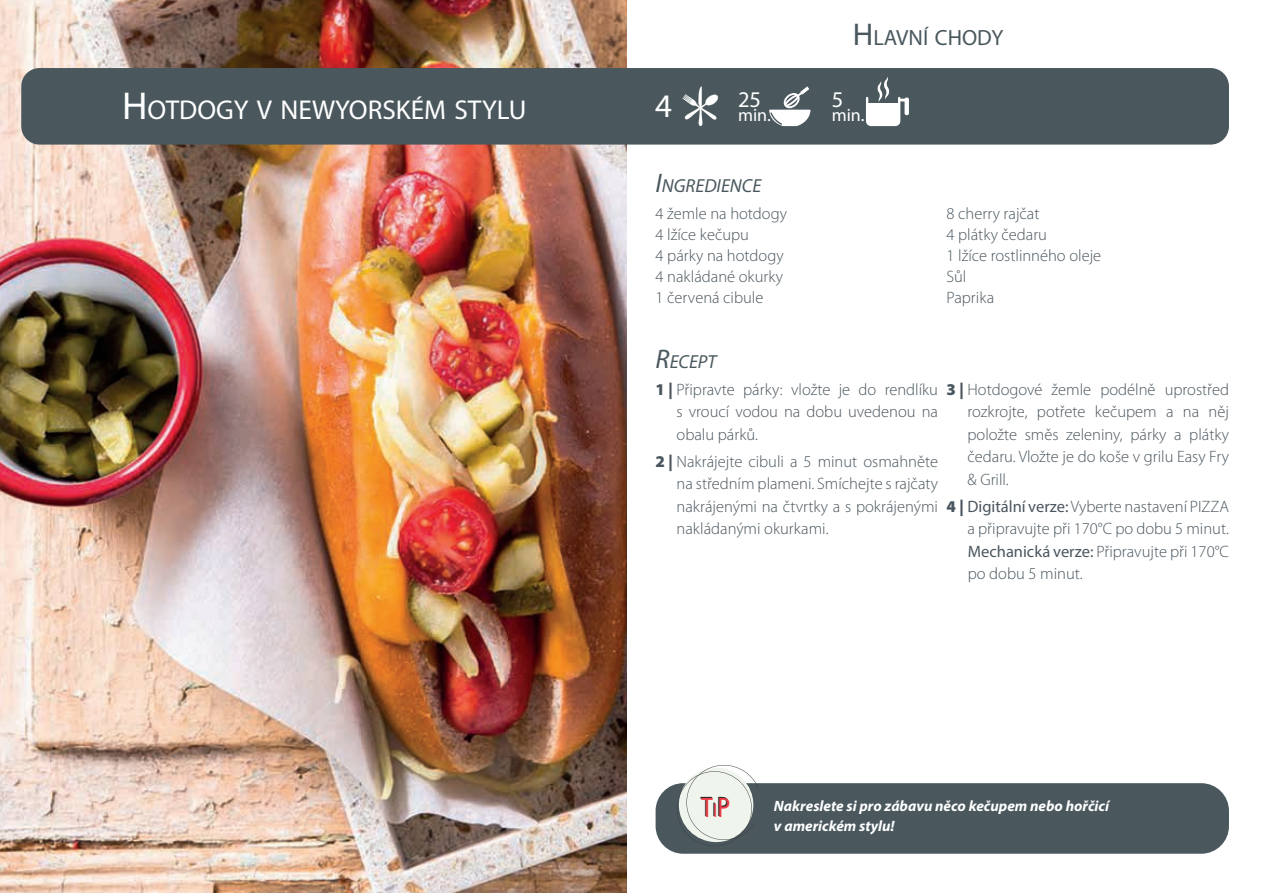
<style>
.page{position:relative;width:1263px;height:893px;background:#fff}
.page>*{position:absolute;margin:0;border:0;box-sizing:border-box;transform-origin:0 0}
.t1{font:33px "Myriad Pro";color:#fff}
.t2{font:27.3px "Myriad Pro";color:#fff}
.t3{font:25.35px "Futura Std";color:#231f20}
.t4{font:22.5px "Myriad Pro";color:#fff}
.t5{font:22.05px "Myriad Pro";color:#4a585e}
.t6{font:italic 18.9px "Myriad Pro";color:#4a585e}
.t7{font:18px "Myriad Pro";color:#fff}
.t8{font:300 16.5px/22.5px "Myriad Pro";color:#4a565e;text-align:justify}
.t9{font:italic 700 15px/19.5px "Myriad Pro";color:#fff}
.s1{font-size:39px}
.s2{font-size:31.5px}
.s3{font-size:27px}
.s4{font-weight:900}
.s5{font-weight:400}
.s6{font-size:17.7px}
</style>
<div class="page">
<img style="left:0;top:0;width:626px;height:893px">
<div style="left:21px;top:68px;width:1208px;height:77px;background:#4a585e;border-radius:18px"></div>
<svg style="left:769px;top:86px;width:41px;height:40px"></svg>
<div style="left:904px;top:98px;width:5px;height:17px;background:#fff;border-radius:2px"></div>
<svg style="left:866px;top:77px;width:39px;height:49px"></svg>
<svg style="left:682px;top:87px;width:36px;height:39px"></svg>
<div style="left:656px;top:783px;width:573px;height:71px;background:#4a585e;border-radius:28px"></div>
<svg style="left:677px;top:765px;width:81px;height:81px"></svg>
<h2 class="t2" style="left:122px;top:93px;width:402px"><span class="s1">H</span> OTDOGY V NEWYORSKÉM STYLU</h2>
<h3 class="t5" style="left:853px;top:24px;width:152px"><span class="s2">H</span> LAVNÍ CHODY</h3>
<h1 class="t1" style="left:655px;top:86px;width:18px">4</h1>
<h3 class="t4" style="left:738px;top:86px;width:25px">25</h3>
<p class="t7" style="left:738px;top:104px;width:34px">min.</p>
<h3 class="t4" style="left:832px;top:86px;width:13px">5</h3>
<p class="t7" style="left:832px;top:104px;width:34px">min.</p>
<p class="t6" style="left:656px;top:174px;width:107px"><span class="s3">I</span>NGREDIENCE</p>
<p class="t8" style="left:656px;top:203px;width:133px;line-height:21px;text-align:left">4 žemle na hotdogy<br>4 lžíce kečupu<br>4 párky na hotdogy<br>4 nakládané okurky<br>1 červená cibule</p>
<p class="t8" style="left:946px;top:203px;width:156px;line-height:21px;text-align:left">8 cherry rajčat<br>4 plátky čedaru<br>1 lžíce rostlinného oleje<br>Sůl<br>Paprika</p>
<p class="t6" style="left:656px;top:350px;width:62px"><span class="s3">R</span>ECEPT</p>
<p class="t8" style="left:676px;top:378px;width:263px;text-indent:-21px"><span class="s4">1 |</span> Připravte párky: vložte je do rendlíku s vroucí vodou na dobu uvedenou na obalu párků.</p>
<p class="t8" style="left:676px;top:450px;width:263px;text-indent:-21px"><span class="s4">2 |</span> Nakrájejte cibuli a 5 minut osmahněte na středním plameni. Smíchejte s rajčaty nakrájenými na čtvrtky a s pokrájenými nakládanými okurkami.</p>
<p class="t8" style="left:967px;top:378px;width:263px;text-indent:-21px"><span class="s4">3 |</span> Hotdogové žemle podélně uprostřed rozkrojte, potřete kečupem a na něj položte směs zeleniny, párky a plátky čedaru. Vložte je do koše v grilu Easy Fry &amp; Grill.</p>
<p class="t8" style="left:967px;top:495px;width:263px;text-indent:-21px"><span class="s4">4 |</span> <span class="s5">Digitální verze:</span> Vyberte nastavení PIZZA a připravujte při 170°C po dobu 5 minut.<br><span class="s5">Mechanická verze:</span> Připravujte při 170°C po dobu 5 minut.</p>
<h3 class="t3" style="left:700px;top:790px;width:30px">T<span class="s6">I</span>P</h3>
<p class="t9" style="left:774px;top:796px;width:337px">Nakreslete si pro zábavu něco kečupem nebo hořčicí v americkém stylu!</p>
</div>
